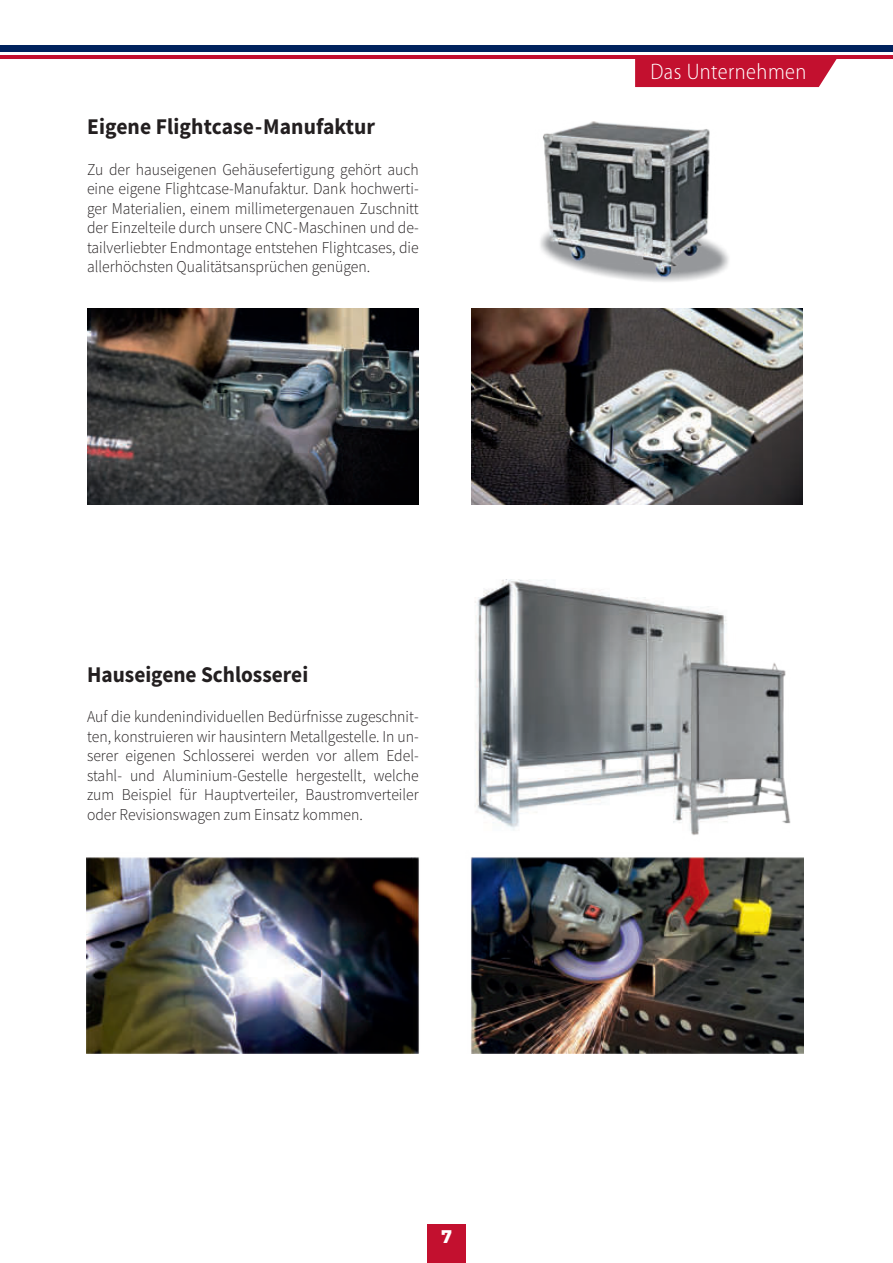
<style>
.page{position:relative;width:893px;height:1263px;background:#fff}
.page>*{position:absolute;margin:0;border:0;box-sizing:border-box;transform-origin:0 0}
.t1{font:700 22.5px "Source Sans Pro";color:#231f20;scale:.96 1}
.t2{font:700 22.5px "Source Sans Pro";color:#231f20;scale:.95 1}
.t3{font:300 semi-condensed 22.5px "Myriad Pro";letter-spacing:.02em;color:#fff}
.t4{font:900 18px "DIN";color:#fff;scale:1.1 1}
.t5{font:300 16.5px/19.5px "Source Sans Pro";color:#231f20;text-align:justify;scale:.95 1}
</style>
<div class="page">
<div style="left:427px;top:1224px;width:39px;height:39px;background:#c3102f"></div>
<div style="left:635px;top:59px;width:202px;height:28px;background:#c3102f"></div>
<div style="left:0;top:45px;width:893px;height:7px;background:#00225d"></div>
<hr style="left:0;top:56px;width:893px;height:3px;background:#c3102f">
<img style="left:87px;top:580px;width:716px;height:473px">
<img style="left:87px;top:308px;width:332px;height:196px">
<img style="left:471px;top:308px;width:332px;height:196px">
<img style="left:490px;top:247px;width:289px;height:84px">
<img style="left:535px;top:121px;width:185px;height:160px">
<h1 class="t1" style="left:87px;top:118px;width:302px">Eigene Flightcase-Manufaktur</h1>
<p class="t5" style="left:87px;top:161px;width:351px">Zu der hauseigenen Gehäusefertigung gehört auch eine eigene Flightcase-Manufaktur. Dank hochwerti&shy;ger Materialien, einem millimetergenauen Zuschnitt der Einzelteile durch unsere CNC-Maschinen und de&shy;tailverliebter Endmontage entstehen Flightcases, die allerhöchsten Qualitätsansprüchen genügen.</p>
<h1 class="t2" style="left:87px;top:666px;width:234px">Hauseigene Schlosserei</h1>
<p class="t5" style="left:87px;top:708px;width:351px">Auf die kundenindividuellen Bedürfnisse zugeschnit&shy;ten, konstruieren wir hausintern Metallgestelle. In un&shy;serer eigenen Schlosserei werden vor allem Edel&shy;stahl- und Aluminium-Gestelle hergestellt, welche zum Beispiel für Hauptverteiler, Baustromverteiler oder Revisionswagen zum Einsatz kommen.</p>
<p class="t4" style="left:441px;top:1226px;width:12px">7</p>
<h1 class="t3" style="left:650px;top:58px;width:158px">Das Unternehmen</h1>
</div>
